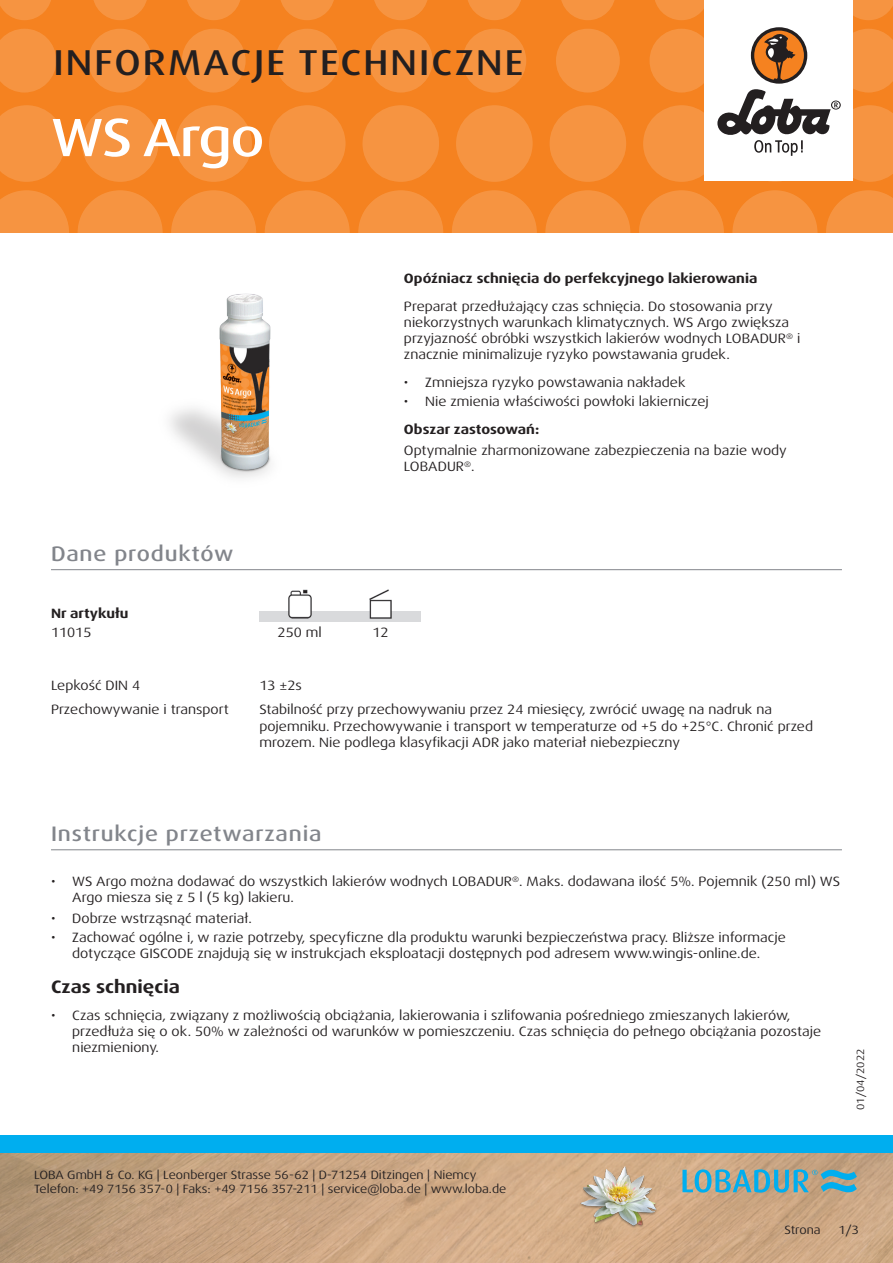
<style>
.page{position:relative;width:893px;height:1263px;background:#fff}
.page>*{position:absolute;margin:0;border:0;box-sizing:border-box;transform-origin:0 0}
.t1{font:500 expanded 54px "Dax Pro";letter-spacing:-.025em;color:#fff}
.t2{font:500 expanded 36px "Dax Pro";letter-spacing:.06em;color:#231f20}
.Titel_grau{font:500 expanded 21px "Dax Pro";letter-spacing:.04em;color:#82858b}
.t3{font:700 expanded 18px "Dax Pro";color:#231f20}
.Text{font:expanded 13.5px/16.2px "Dax Pro";color:#231f20}
.Text_Bold{font:700 expanded 13.5px "Dax Pro";color:#231f20}
.Text_zentriert{font:expanded 13.5px "Dax Pro";color:#231f20}
.t4{font:expanded 12px/14.4px "Dax Pro";color:#231f20}
.t5{font:expanded 10.5px "Dax Pro";color:#231f20}
</style>
<div class="page">
<div style="left:0;top:0;width:893px;height:233px;background:#f58220"></div>
<svg style="left:0;top:190px;width:69px;height:43px"></svg>
<svg style="left:78px;top:190px;width:85px;height:85px;fill:#f69441"></svg>
<svg style="left:171px;top:190px;width:85px;height:85px;fill:#f69441"></svg>
<svg style="left:265px;top:190px;width:85px;height:85px;fill:#f69441"></svg>
<svg style="left:358px;top:190px;width:85px;height:85px;fill:#f69441"></svg>
<svg style="left:545px;top:190px;width:85px;height:85px;fill:#f69441"></svg>
<svg style="left:452px;top:190px;width:85px;height:85px;fill:#f69441"></svg>
<svg style="left:732px;top:190px;width:85px;height:85px;fill:#f69441"></svg>
<svg style="left:639px;top:190px;width:85px;height:85px;fill:#f69441"></svg>
<svg style="left:826px;top:190px;width:67px;height:43px"></svg>
<svg style="left:0;top:105px;width:65px;height:77px"></svg>
<svg style="left:82px;top:105px;width:76px;height:77px"></svg>
<svg style="left:175px;top:105px;width:77px;height:77px"></svg>
<svg style="left:269px;top:105px;width:76px;height:77px"></svg>
<svg style="left:456px;top:105px;width:77px;height:77px"></svg>
<svg style="left:362px;top:105px;width:77px;height:77px"></svg>
<svg style="left:550px;top:105px;width:76px;height:77px"></svg>
<svg style="left:0;top:29px;width:56px;height:63px"></svg>
<svg style="left:182px;top:29px;width:64px;height:63px"></svg>
<svg style="left:88px;top:29px;width:64px;height:63px"></svg>
<svg style="left:275px;top:29px;width:64px;height:63px"></svg>
<svg style="left:462px;top:29px;width:64px;height:63px"></svg>
<svg style="left:369px;top:29px;width:64px;height:63px"></svg>
<svg style="left:556px;top:29px;width:64px;height:63px"></svg>
<svg style="left:0;top:0;width:51px;height:20px"></svg>
<svg style="left:187px;top:0;width:53px;height:20px"></svg>
<svg style="left:468px;top:0;width:53px;height:20px"></svg>
<svg style="left:655px;top:0;width:49px;height:20px"></svg>
<svg style="left:93px;top:0;width:54px;height:20px"></svg>
<svg style="left:374px;top:0;width:54px;height:20px"></svg>
<svg style="left:281px;top:0;width:53px;height:20px"></svg>
<svg style="left:561px;top:0;width:54px;height:20px"></svg>
<svg style="left:853px;top:0;width:40px;height:20px"></svg>
<img style="left:0;top:1152px;width:893px;height:111px">
<div style="left:0;top:1135px;width:893px;height:17px;background:#00aeef"></div>
<div style="left:704px;top:0;width:149px;height:181px;background:#fff"></div>
<svg style="left:643px;top:29px;width:250px;height:153px"></svg>
<img style="left:578px;top:1161px;width:82px;height:81px">
<svg style="left:682px;top:1169px;width:175px;height:24px;background:#75a8ae"></svg>
<hr style="left:51px;top:849px;width:791px;height:1px;background:#82858b">
<hr style="left:51px;top:569px;width:791px;height:1px;background:#82858b">
<img style="left:288px;top:589px;width:104px;height:22px">
<img style="left:259px;top:611px;width:162px;height:11px">
<img style="left:106px;top:272px;width:216px;height:206px">
<h2 class="t2" style="left:53px;top:40px;width:471px">INFORMACJE TECHNICZNE</h2>
<p class="t1" style="left:51px;top:103px;width:215px">WS Argo</p>
<p class="Text_Bold" style="left:404px;top:269px;width:355px">Opóźniacz schnięcia do perfekcyjnego lakierowania</p>
<p class="Text" style="left:404px;top:298px;width:398px">Preparat przedłużający czas schnięcia. Do stosowania przy niekorzystnych warunkach klimatycznych. WS Argo zwiększa przyjazność obróbki wszystkich lakierów wodnych LOBADUR<sup>®</sup> i znacznie minimalizuje ryzyko powstawania grudek.</p>
<p class="Text" style="left:404px;top:374px;width:283px">• Zmniejsza ryzyko powstawania nakładek</p>
<p class="Text" style="left:404px;top:393px;width:306px">• Nie zmienia właściwości powłoki lakierniczej</p>
<p class="Text_Bold" style="left:404px;top:420px;width:137px">Obszar zastosowań:</p>
<p class="Text" style="left:404px;top:442px;width:384px">Optymalnie zharmonizowane zabezpieczenia na bazie wody<br>LOBADUR<sup>®</sup>.</p>
<p class="Titel_grau" style="left:51px;top:540px;width:184px">Dane produktów</p>
<p class="Text_Bold" style="left:51px;top:604px;width:79px">Nr artykułu</p>
<p class="Text" style="left:51px;top:624px;width:42px">11015</p>
<p class="Text_zentriert" style="left:278px;top:623px;width:46px">250 ml</p>
<p class="Text_zentriert" style="left:372px;top:623px;width:18px">12</p>
<p class="Text" style="left:51px;top:677px;width:91px">Lepkość DIN 4</p>
<p class="Text" style="left:259px;top:677px;width:44px">13 ±2s</p>
<p class="Text" style="left:51px;top:702px;width:179px">Przechowywanie i transport</p>
<p class="Text" style="left:259px;top:702px;width:555px">Stabilność przy przechowywaniu przez 24 miesięcy, zwrócić uwagę na nadruk na pojemniku. Przechowywanie i transport w temperaturze od +5 do +25°C. Chronić przed mrozem. Nie podlega klasyfikacji ADR jako materiał niebezpieczny</p>
<p class="Titel_grau" style="left:51px;top:820px;width:272px">Instrukcje przetwarzania</p>
<p class="Text" style="left:72px;top:873px;width:769px;text-indent:-21px">• WS Argo można dodawać do wszystkich lakierów wodnych LOBADUR<sup>®</sup>. Maks. dodawana ilość 5%. Pojemnik (250 ml) WS<br>Argo miesza się z 5 l (5 kg) lakieru.</p>
<p class="Text" style="left:51px;top:910px;width:202px">• Dobrze wstrząsnąć materiał.</p>
<p class="Text" style="left:51px;top:929px;width:736px;text-align:center">• Zachować ogólne i, w razie potrzeby, specyficzne dla produktu warunki bezpieczeństwa pracy. Bliższe informacje dotyczące GISCODE znajdują się w instrukcjach eksploatacji dostępnych pod adresem www.wingis-online.de.</p>
<p class="t3" style="left:51px;top:975px;width:130px">Czas schnięcia</p>
<p class="Text" style="left:72px;top:1007px;width:750px;text-indent:-21px">• Czas schnięcia, związany z możliwością obciążania, lakierowania i szlifowania pośredniego zmieszanych lakierów, przedłuża się o ok. 50% w zależności od warunków w pomieszczeniu. Czas schnięcia do pełnego obciążania pozostaje niezmieniony.</p>
<p class="t5" style="left:854px;top:1110px;width:63px;rotate:-90deg">01/04/2022</p>
<p class="t4" style="left:34px;top:1167px;width:474px">LOBA GmbH &amp; Co. KG | Leonberger Strasse 56-62 | D-71254 Ditzingen | Niemcy<br>Telefon: +49 7156 357-0 | Faks: +49 7156 357-211 | service@loba.de | www.loba.de</p>
<p class="t4" style="left:785px;top:1223px;width:38px">Strona</p>
<p class="t4" style="left:838px;top:1223px;width:22px">1/3</p>
</div>
